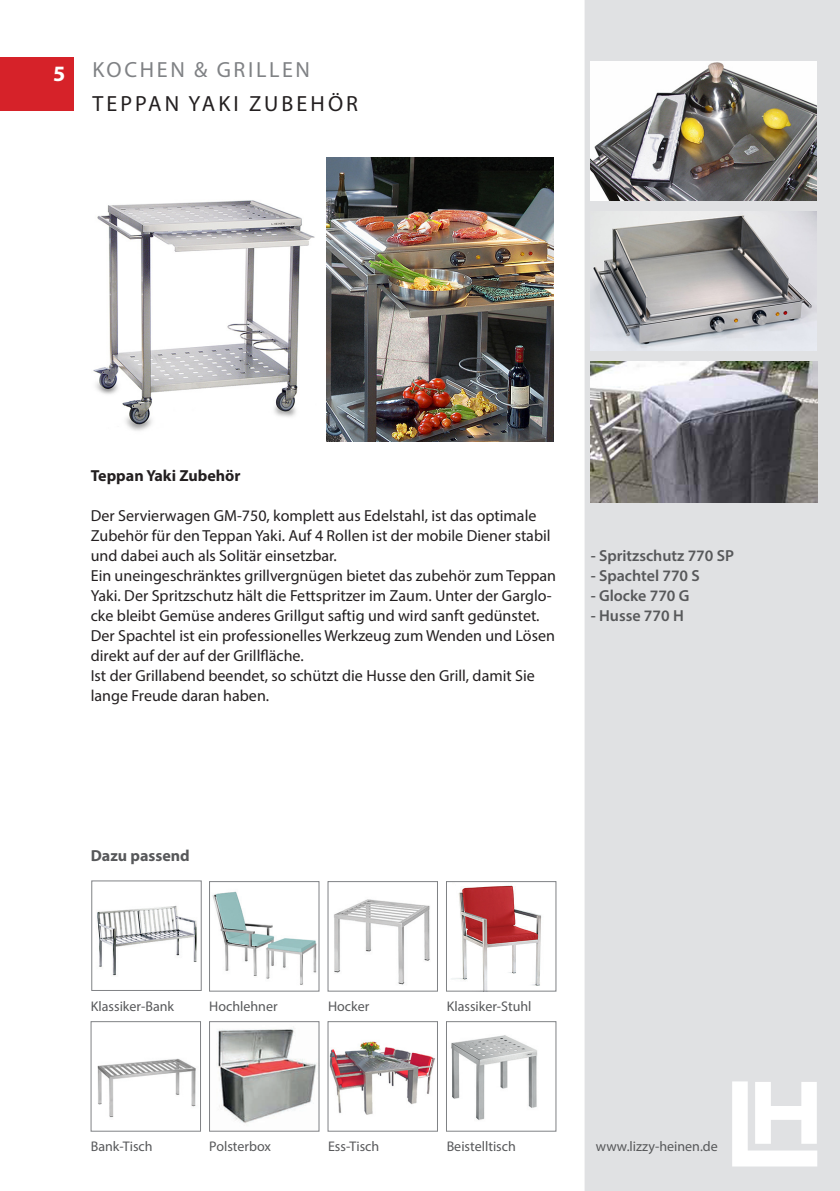
<style>
.page{position:relative;width:840px;height:1191px;background:#fff}
.page>*{position:absolute;margin:0;border:0;box-sizing:border-box;transform-origin:0 0}
.t1{font:22px "Myriad Pro";letter-spacing:.14em;color:#231f20}
.t2{font:22px "Myriad Pro";letter-spacing:.12em;color:#808285}
.t3{font:700 22px "Myriad Pro";color:#fff}
.t4{font:16px/20px "Myriad Pro";color:#231f20}
.t5{font:600 16px "Myriad Pro";color:#57585a}
.t6{font:700 16px "Myriad Pro";color:#231f20}
.t7{font:700 16px "Myriad Pro";color:#57585a}
.t8{font:14px "Myriad Pro";color:#57585a}
</style>
<div class="page">
<div style="left:584px;top:0;width:255px;height:1191px;background:#e0e1e3"></div>
<svg style="left:731px;top:1081px;width:85px;height:85px"></svg>
<div style="left:0;top:57px;width:74px;height:53px;background:#d62229"></div>
<img style="left:451px;top:1035px;width:87px;height:85px">
<div style="left:446px;top:1021px;width:110px;height:110px;border:1px solid #808285"></div>
<img style="left:329px;top:1041px;width:106px;height:74px">
<img style="left:217px;top:1028px;width:100px;height:95px">
<div style="left:209px;top:1021px;width:110px;height:110px;border:1px solid #808285"></div>
<img style="left:97px;top:1058px;width:99px;height:60px">
<div style="left:91px;top:1021px;width:110px;height:110px;border:1px solid #808285"></div>
<img style="left:451px;top:885px;width:91px;height:104px">
<div style="left:446px;top:881px;width:110px;height:110px;border:1px solid #808285"></div>
<img style="left:334px;top:899px;width:96px;height:86px">
<img style="left:212px;top:891px;width:105px;height:94px">
<div style="left:209px;top:881px;width:110px;height:110px;border:1px solid #808285"></div>
<img style="left:97px;top:905px;width:100px;height:71px">
<div style="left:91px;top:880px;width:110px;height:110px;border:1px solid #808285"></div>
<img style="left:590px;top:62px;width:226px;height:139px">
<img style="left:590px;top:212px;width:226px;height:139px">
<img style="left:590px;top:361px;width:227px;height:142px">
<img style="left:93px;top:200px;width:222px;height:231px">
<img style="left:327px;top:158px;width:226px;height:283px">
<h1 class="t3" style="left:53px;top:59px;width:14px">5</h1>
<h1 class="t2" style="left:92px;top:56px;width:219px">KOCHEN &amp; GRILLEN</h1>
<h1 class="t1" style="left:92px;top:90px;width:267px">TEPPAN YAKI ZUBEHÖR</h1>
<p class="t6" style="left:91px;top:465px;width:151px">Teppan Yaki Zubehör</p>
<p class="t4" style="left:91px;top:505px;width:466px">Der Servierwagen GM-750, komplett aus Edelstahl, ist das optimale Zubehör für den Teppan Yaki. Auf 4 Rollen ist der mobile Diener stabil und dabei auch als Solitär einsetzbar.<br>Ein uneingeschränktes grillvergnügen bietet das zubehör zum Teppan Yaki. Der Spritzschutz hält die Fettspritzer im Zaum. Unter der Garglo&shy;cke bleibt Gemüse anderes Grillgut saftig und wird sanft gedünstet.<br>Der Spachtel ist ein professionelles Werkzeug zum Wenden und Lösen direkt auf der auf der Grillfläche.<br>Ist der Grillabend beendet, so schützt die Husse den Grill, damit Sie lange Freude daran haben.</p>
<p class="t5" style="left:590px;top:545px;width:145px">- Spritzschutz 770 SP</p>
<p class="t5" style="left:590px;top:565px;width:110px">- Spachtel 770 S</p>
<p class="t5" style="left:590px;top:585px;width:100px">- Glocke 770 G</p>
<p class="t5" style="left:590px;top:605px;width:94px">- Husse 770 H</p>
<p class="t7" style="left:91px;top:845px;width:100px">Dazu passend</p>
<p class="t8" style="left:91px;top:998px;width:85px">Klassiker-Bank</p>
<p class="t8" style="left:209px;top:998px;width:70px">Hochlehner</p>
<p class="t8" style="left:328px;top:998px;width:43px">Hocker</p>
<p class="t8" style="left:91px;top:1138px;width:63px">Bank-Tisch</p>
<p class="t8" style="left:209px;top:1138px;width:63px">Polsterbox</p>
<p class="t8" style="left:328px;top:1138px;width:53px">Ess-Tisch</p>
<p class="t8" style="left:446px;top:998px;width:86px">Klassiker-Stuhl</p>
<p class="t8" style="left:446px;top:1138px;width:71px">Beistelltisch</p>
<p class="t8" style="left:595px;top:1138px;width:123px">www.lizzy-heinen.de</p>
</div>
